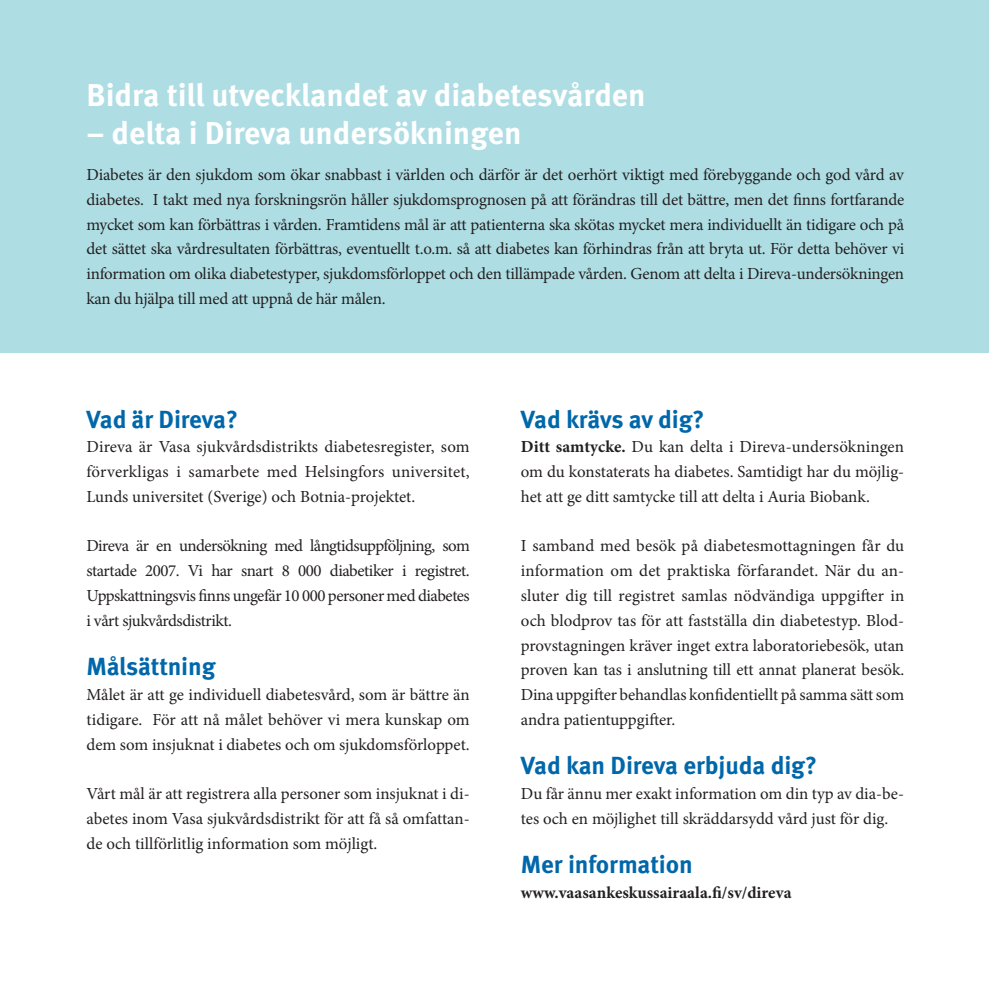
<style>
.page{position:relative;width:989px;height:989px;background:#fff}
.page>*{position:absolute;margin:0;border:0;box-sizing:border-box;transform-origin:0 0}
.Otsikko{font:700 31.5px "Meta Pro";color:#fff}
.Väliotsikko{font:700 24.75px "Meta Pro";letter-spacing:-.005em;color:#0067aa}
.Leipäteksti_suomi{font:16.88px/24.8px "Minion Pro";letter-spacing:-.005em;color:#231f20;text-align:justify}
.Leipäteksti_bold_suo{font:16.88px/24.8px "Minion Pro";letter-spacing:-.015em;color:#231f20;text-align:justify}
.Leipäteksti_suomi-2{font:700 16.88px "Minion Pro";color:#231f20}
.s1{font-weight:700}
</style>
<div class="page">
<div style="left:0;top:0;width:989px;height:353px;background:#aedee4"></div>
<p class="Otsikko" style="left:86px;top:70px;width:560px">Bidra till utvecklandet av diabetesvården</p>
<p class="Otsikko" style="left:86px;top:108px;width:436px">– delta i Direva undersökningen</p>
<p class="Leipäteksti_bold_suo" style="left:86px;top:162px;width:819px">Diabetes är den sjukdom som ökar snabbast i världen och därför är det oerhört viktigt med förebyggande och god vård av diabetes. I takt med nya forskningsrön håller sjukdomsprognosen på att förändras till det bättre, men det finns fortfarande mycket som kan förbättras i vården. Framtidens mål är att patienterna ska skötas mycket mera individuellt än tidigare och på det sättet ska vårdresultaten förbättras, eventuellt t.o.m. så att diabetes kan förhindras från att bryta ut. För detta behöver vi information om olika diabetestyper, sjukdomsförloppet och den tillämpade vården. Genom att delta i Direva-undersökningen kan du hjälpa till med att uppnå de här målen.</p>
<p class="Väliotsikko" style="left:86px;top:400px;width:153px">Vad är Direva?</p>
<p class="Leipäteksti_suomi" style="left:86px;top:435px;width:385px">Direva är Vasa sjukvårdsdistrikts diabetesregister, som förverkligas i samarbete med Helsingfors universitet, Lunds universitet (Sverige) och Botnia-projektet.</p>
<p class="Leipäteksti_suomi" style="left:86px;top:534px;width:385px">Direva är en undersökning med långtidsuppföljning, som startade 2007. Vi har snart 8 000 diabetiker i registret.<br>Uppskattningsvis finns ungefär 10 000 personer med diabetes i vårt sjukvårdsdistrikt.</p>
<p class="Väliotsikko" style="left:86px;top:647px;width:131px">Målsättning</p>
<p class="Leipäteksti_suomi" style="left:86px;top:682px;width:385px">Målet är att ge individuell diabetesvård, som är bättre än tidigare. För att nå målet behöver vi mera kunskap om dem som insjuknat i diabetes och om sjukdomsförloppet.</p>
<p class="Leipäteksti_suomi" style="left:86px;top:781px;width:385px">Vårt mål är att registrera alla personer som insjuknat i di&shy;abetes inom Vasa sjukvårdsdistrikt för att få så omfattan&shy;de och tillförlitlig information som möjligt.</p>
<p class="Väliotsikko" style="left:521px;top:400px;width:185px">Vad krävs av dig?</p>
<p class="Leipäteksti_suomi" style="left:521px;top:435px;width:385px"><span class="s1">Ditt samtycke.</span> Du kan delta i Direva-undersökningen om du konstaterats ha diabetes. Samtidigt har du möjlig&shy;het att ge ditt samtycke till att delta i Auria Biobank.</p>
<p class="Leipäteksti_suomi" style="left:521px;top:534px;width:385px">I samband med besök på diabetesmottagningen får du information om det praktiska förfarandet. När du an&shy;sluter dig till registret samlas nödvändiga uppgifter in och blodprov tas för att fastställa din diabetestyp. Blod&shy;provstagningen kräver inget extra laboratoriebesök, utan proven kan tas i anslutning till ett annat planerat besök.<br>Dina uppgifter behandlas konfidentiellt på samma sätt som andra patientuppgifter.</p>
<p class="Väliotsikko" style="left:521px;top:746px;width:298px">Vad kan Direva erbjuda dig?</p>
<p class="Leipäteksti_suomi" style="left:521px;top:781px;width:385px">Du får ännu mer exakt information om din typ av dia-be&shy;tes och en möjlighet till skräddarsydd vård just för dig.</p>
<p class="Väliotsikko" style="left:521px;top:845px;width:173px">Mer information</p>
<p class="Leipäteksti_suomi-2" style="left:521px;top:880px;width:272px">www.vaasankeskussairaala.fi/sv/direva</p>
</div>
